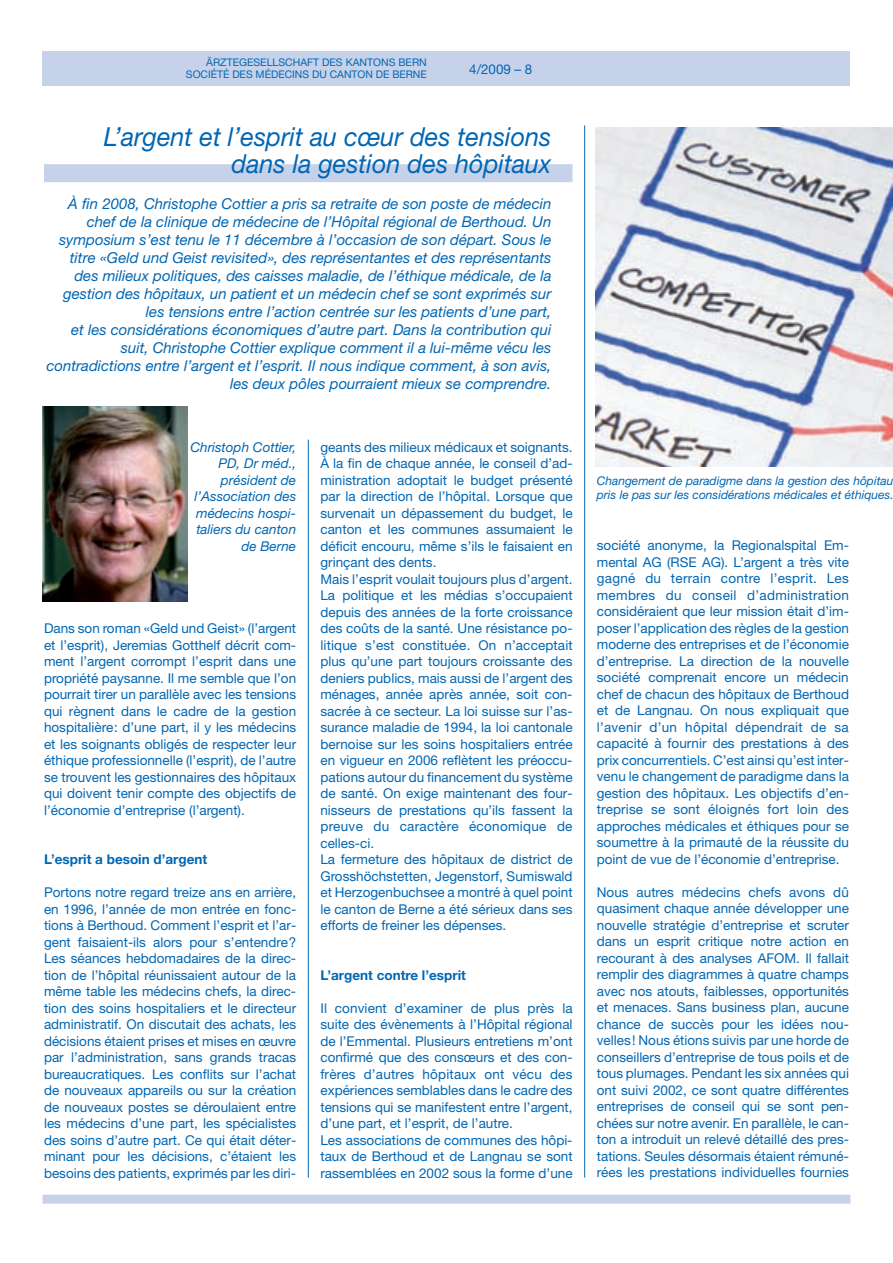
<style>
.page{position:relative;width:893px;height:1263px;background:#fff}
.page>*{position:absolute;margin:0;border:0;box-sizing:border-box;transform-origin:0 0}
.t1{font:italic 26.25px/27px "Helvetica Neue";color:#0166b3;text-align:right;scale:.96 1}
.t2{font:italic 15px/18px "Helvetica Neue";color:#0166b3;text-align:right}
.t3{font:13.5px/16.5px "Helvetica Neue";color:#0166b3;text-align:justify}
.t4{font:italic 13.5px/16.5px "Helvetica Neue";color:#0166b3;text-align:right}
.t5{font:700 13.5px "Helvetica Neue";color:#0166b3}
.t6{font:italic 12px/13.5px "Helvetica Neue";color:#0166b3}
.t7{font:10.5px/12px "Helvetica Neue";color:#0166b3;text-align:right}
</style>
<div class="page">
<div style="left:43px;top:1195px;width:807px;height:9px;background:#c6d2ea"></div>
<div style="left:43px;top:51px;width:807px;height:34px;background:#c6d2ea"></div>
<hr style="left:308px;top:440px;width:1px;height:737px;background:#0166b3">
<hr style="left:584px;top:125px;width:1px;height:1053px;background:#0166b3">
<div style="left:44px;top:164px;width:529px;height:18px;background:#c6d2ea"></div>
<img style="left:43px;top:406px;width:144px;height:196px">
<img style="left:595px;top:128px;width:298px;height:339px">
<p class="t7" style="left:186px;top:57px;width:242px">ÄRZTEGESELLSCHAFT DES KANTONS BERN<br>SOCIÉTÉ DES MÉDECINS DU CANTON DE BERNE</p>
<p class="t3" style="left:469px;top:62px;width:65px">4/2009 – 8</p>
<h1 class="t1" style="left:104px;top:125px;width:468px">L’argent et l’esprit au cœur des tensions dans la gestion des hôpitaux</h1>
<p class="t2" style="left:47px;top:196px;width:506px">À fin 2008, Christophe Cottier a pris sa retraite de son poste de médecin chef de la clinique de médecine de l’Hôpital régional de Berthoud. Un symposium s’est tenu le 11 décembre à l’occasion de son départ. Sous le titre «Geld und Geist revisited», des représentantes et des représentants des milieux politiques, des caisses maladie, de l’éthique médicale, de la gestion des hôpitaux, un patient et un médecin chef se sont exprimés sur les tensions entre l’action centrée sur les patients d’une part,<br>et les considérations économiques d’autre part. Dans la contribution qui suit, Christophe Cottier explique comment il a lui-même vécu les contradictions entre l’argent et l’esprit. Il nous indique comment, à son avis, les deux pôles pourraient mieux se comprendre.</p>
<p class="t4" style="left:190px;top:440px;width:107px">Christoph Cottier,<br>PD, Dr méd., président de l’Association des médecins hospi&shy;taliers du canton de Berne</p>
<p class="t3" style="left:44px;top:621px;width:254px">Dans son roman «Geld und Geist» (l’argent et l’esprit), Jeremias Gotthelf décrit com&shy;ment l’argent corrompt l’esprit dans une propriété paysanne. Il me semble que l’on pourrait tirer un parallèle avec les tensions qui règnent dans le cadre de la gestion hospitalière: d’une part, il y les médecins et les soignants obligés de respecter leur éthique professionnelle (l’esprit), de l’autre se trouvent les gestionnaires des hôpitaux qui doivent tenir compte des objectifs de l’économie d’entreprise (l’argent).</p>
<p class="t5" style="left:44px;top:855px;width:165px">L’esprit a besoin d’argent</p>
<p class="t3" style="left:44px;top:885px;width:254px">Portons notre regard treize ans en arrière, en 1996, l’année de mon entrée en fonc&shy;tions à Berthoud. Comment l’esprit et l’ar&shy;gent faisaient-ils alors pour s’entendre?<br>Les séances hebdomadaires de la direc&shy;tion de l’hôpital réunissaient autour de la même table les médecins chefs, la direc&shy;tion des soins hospitaliers et le directeur administratif. On discutait des achats, les décisions étaient prises et mises en œuvre par l’administration, sans grands tracas bureaucratiques. Les conflits sur l’achat de nouveaux appareils ou sur la création de nouveaux postes se déroulaient entre les médecins d’une part, les spécialistes des soins d’autre part. Ce qui était déter&shy;minant pour les décisions, c’étaient les besoins des patients, exprimés par les diri-</p>
<p class="t3" style="left:320px;top:440px;width:254px;text-align:left">geants des milieux médicaux et soignants.<br>À la fin de chaque année, le conseil d’ad&shy;ministration adoptait le budget présenté par la direction de l’hôpital. Lorsque que survenait un dépassement du budget, le canton et les communes assumaient le déficit encouru, même s’ils le faisaient en grinçant des dents.<br>Mais l’esprit voulait toujours plus d’argent.<br>La politique et les médias s’occupaient depuis des années de la forte croissance des coûts de la santé. Une résistance po&shy;litique s’est constituée. On n’acceptait plus qu’une part toujours croissante des deniers publics, mais aussi de l’argent des ménages, année après année, soit con&shy;sacrée à ce secteur. La loi suisse sur l’as&shy;surance maladie de 1994, la loi cantonale bernoise sur les soins hospitaliers entrée en vigueur en 2006 reflètent les préoccu&shy;pations autour du financement du système de santé. On exige maintenant des four&shy;nisseurs de prestations qu’ils fassent la preuve du caractère économique de celles-ci.<br>La fermeture des hôpitaux de district de Grosshöchstetten, Jegenstorf, Sumiswald et Herzogenbuchsee a montré à quel point le canton de Berne a été sérieux dans ses efforts de freiner les dépenses.</p>
<p class="t5" style="left:320px;top:970px;width:147px">L’argent contre l’esprit</p>
<p class="t3" style="left:320px;top:1001px;width:254px;text-align:left">Il convient d’examiner de plus près la suite des évènements à l’Hôpital régional de l’Emmental. Plusieurs entretiens m’ont confirmé que des consœurs et des con&shy;frères d’autres hôpitaux ont vécu des expériences semblables dans le cadre des tensions qui se manifestent entre l’argent, d’une part, et l’esprit, de l’autre.<br>Les associations de communes des hôpi&shy;taux de Berthoud et de Langnau se sont rassemblées en 2002 sous la forme d’une</p>
<p class="t6" style="left:597px;top:475px;width:298px">Changement de paradigme dans la gestion des hôpitau pris le pas sur les considérations médicales et éthiques.</p>
<p class="t3" style="left:597px;top:538px;width:254px">société anonyme, la Regionalspital Em&shy;mental AG (RSE AG). L’argent a très vite gagné du terrain contre l’esprit. Les membres du conseil d’administration considéraient que leur mission était d’im&shy;poser l’application des règles de la gestion moderne des entreprises et de l’économie d’entreprise. La direction de la nouvelle société comprenait encore un médecin chef de chacun des hôpitaux de Berthoud et de Langnau. On nous expliquait que l’avenir d’un hôpital dépendrait de sa capacité à fournir des prestations à des prix concurrentiels. C’est ainsi qu’est inter&shy;venu le changement de paradigme dans la gestion des hôpitaux. Les objectifs d’en&shy;treprise se sont éloignés fort loin des approches médicales et éthiques pour se soumettre à la primauté de la réussite du point de vue de l’économie d’entreprise.</p>
<p class="t3" style="left:597px;top:885px;width:254px">Nous autres médecins chefs avons dû quasiment chaque année développer une nouvelle stratégie d’entreprise et scruter dans un esprit critique notre action en recourant à des analyses AFOM. Il fallait remplir des diagrammes à quatre champs avec nos atouts, faiblesses, opportunités et menaces. Sans business plan, aucune chance de succès pour les idées nou&shy;velles! Nous étions suivis par une horde de conseillers d’entreprise de tous poils et de tous plumages. Pendant les six années qui ont suivi 2002, ce sont quatre différentes entreprises de conseil qui se sont pen&shy;chées sur notre avenir. En parallèle, le can&shy;ton a introduit un relevé détaillé des pres&shy;tations. Seules désormais étaient rémuné&shy;rées les prestations individuelles fournies</p>
</div>
